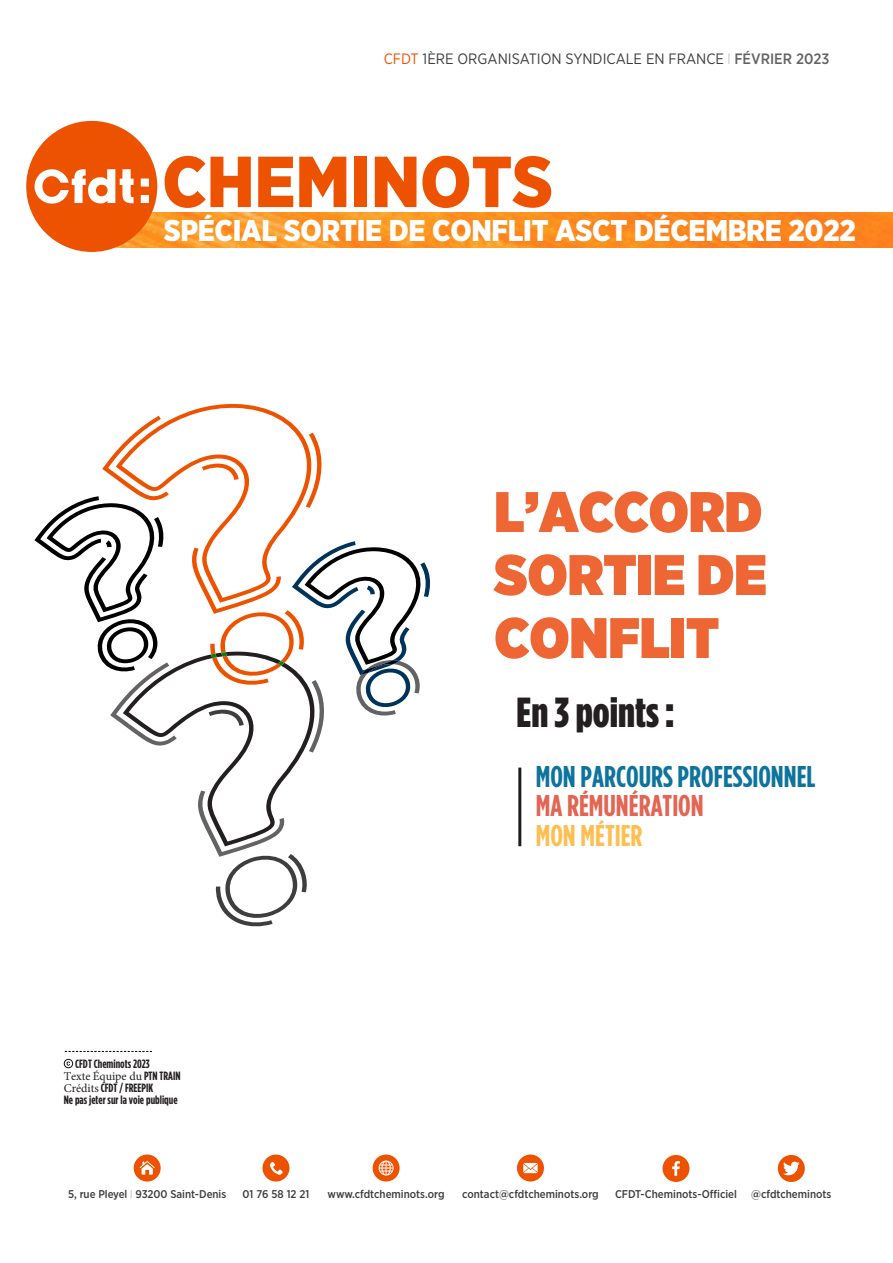
<style>
.page{position:relative;width:893px;height:1263px;background:#fff}
.page>*{position:absolute;margin:0;border:0;box-sizing:border-box;transform-origin:0 0}
.TITRE_BRÈVE{font:900 72px "Gotham Narrow";color:#ed5200}
.TITRE_BRÈVE-2{font:900 57px/63px "Gotham Narrow";color:#ee6634;text-align:justify}
.t1{font:900 42px "Gotham Condensed";color:#231f20}
.TITRE_BRÈVE-3{font:900 30px "Gotham Narrow";letter-spacing:-.01em;color:#fff}
.t2{font:700 30px "Gotham Condensed";color:#0f749d}
.t3{font:700 30px "Gotham Condensed";color:#e36553}
.t4{font:700 30px "Gotham Condensed";color:#fdbf54}
.t5{font:15px "Gotham Narrow";color:#3e3e3f}
.t6{font:700 12px "Gotham Condensed";color:#231f20}
.t7{font:12px "Minion Pro";color:#231f20}
.t8{font:500 11.25px "Gotham Narrow";color:#3e3e3f}
.s1{color:#ed5200}
.s2{font-weight:100;color:#636366}
.s3{font-weight:500;color:#636366}
.s4{font-family:"Gotham Condensed";font-weight:700}
.s5{font-family:"Minion Pro";font-weight:400}
.s6{font-weight:100}
</style>
<div class="page">
<div style="left:134px;top:1154px;width:27px;height:27px;background:#ed5200;border-radius:50%"></div>
<svg style="left:140px;top:1161px;width:15px;height:13px"></svg>
<div style="left:262px;top:1154px;width:27px;height:27px;background:#ed5200;border-radius:50%"></div>
<svg style="left:270px;top:1162px;width:13px;height:13px"></svg>
<div style="left:373px;top:1154px;width:27px;height:27px;background:#ed5200;border-radius:50%"></div>
<svg style="left:379px;top:1160px;width:15px;height:15px"></svg>
<div style="left:517px;top:1154px;width:27px;height:27px;background:#ed5200;border-radius:50%"></div>
<svg style="left:523px;top:1163px;width:15px;height:10px"></svg>
<div style="left:662px;top:1155px;width:27px;height:27px;background:#ed5200;border-radius:50%"></div>
<svg style="left:672px;top:1161px;width:8px;height:15px"></svg>
<div style="left:778px;top:1155px;width:27px;height:27px;background:#ed5200;border-radius:50%"></div>
<svg style="left:783px;top:1162px;width:17px;height:13px"></svg>
<img style="left:116px;top:213px;width:777px;height:35px">
<div style="left:26px;top:121px;width:131px;height:131px;background:#ed5200;border-radius:50%"></div>
<svg style="left:34px;top:169px;width:100px;height:35px"></svg>
<svg style="left:141px;top:178px;width:8px;height:9px"></svg>
<svg style="left:141px;top:195px;width:8px;height:8px"></svg>
<svg style="left:34px;top:404px;width:396px;height:523px"></svg>
<svg style="left:65px;top:1051px;width:87px;height:1px"></svg>
<svg style="left:64px;top:1059px;width:9px;height:9px"></svg>
<hr style="left:518px;top:767px;width:3px;height:79px;background:#000">
<p class="t5" style="left:384px;top:49px;width:447px"><span class="s1">CFDT</span> 1ÈRE ORGANISATION SYNDICALE EN FRANCE <span class="s2">I</span> <span class="s3">FÉVRIER 2023</span></p>
<p class="TITRE_BRÈVE" style="left:162px;top:134px;width:392px">CHEMINOTS</p>
<p class="TITRE_BRÈVE-3" style="left:164px;top:211px;width:694px">SPÉCIAL SORTIE DE CONFLIT ASCT DÉCEMBRE 2022</p>
<p class="TITRE_BRÈVE-2" style="left:494px;top:479px;width:274px">L’ACCORD SORTIE DE CONFLIT</p>
<p class="t6" style="left:75px;top:1057px;width:76px">CFDT Cheminots 2023</p>
<p class="t7" style="left:64px;top:1068px;width:118px">Texte Équipe du <span class="s4">PTN TRAIN</span></p>
<p class="t6" style="left:64px;top:1081px;width:91px"><span class="s5">Crédits</span> CFDT / FREEPIK</p>
<p class="t6" style="left:64px;top:1093px;width:115px">Ne pas jeter sur la voie publique</p>
<p class="t1" style="left:517px;top:687px;width:159px">En 3 points :</p>
<p class="t2" style="left:536px;top:759px;width:281px">MON PARCOURS PROFESSIONNEL</p>
<p class="t3" style="left:536px;top:788px;width:169px">MA RÉMUNÉRATION</p>
<p class="t4" style="left:536px;top:818px;width:108px">MON MÉTIER</p>
<p class="t8" style="left:68px;top:1186px;width:160px">5, rue Pleyel <span class="s6">I</span> 93200 Saint-Denis</p>
<p class="t8" style="left:243px;top:1186px;width:68px">01 76 58 12 21</p>
<p class="t8" style="left:328px;top:1186px;width:118px">www.cfdtcheminots.org</p>
<p class="t8" style="left:462px;top:1186px;width:138px">contact@cfdtcheminots.org</p>
<p class="t8" style="left:615px;top:1187px;width:123px">CFDT-Cheminots-Officiel</p>
<p class="t8" style="left:751px;top:1187px;width:82px">@cfdtcheminots</p>
</div>
